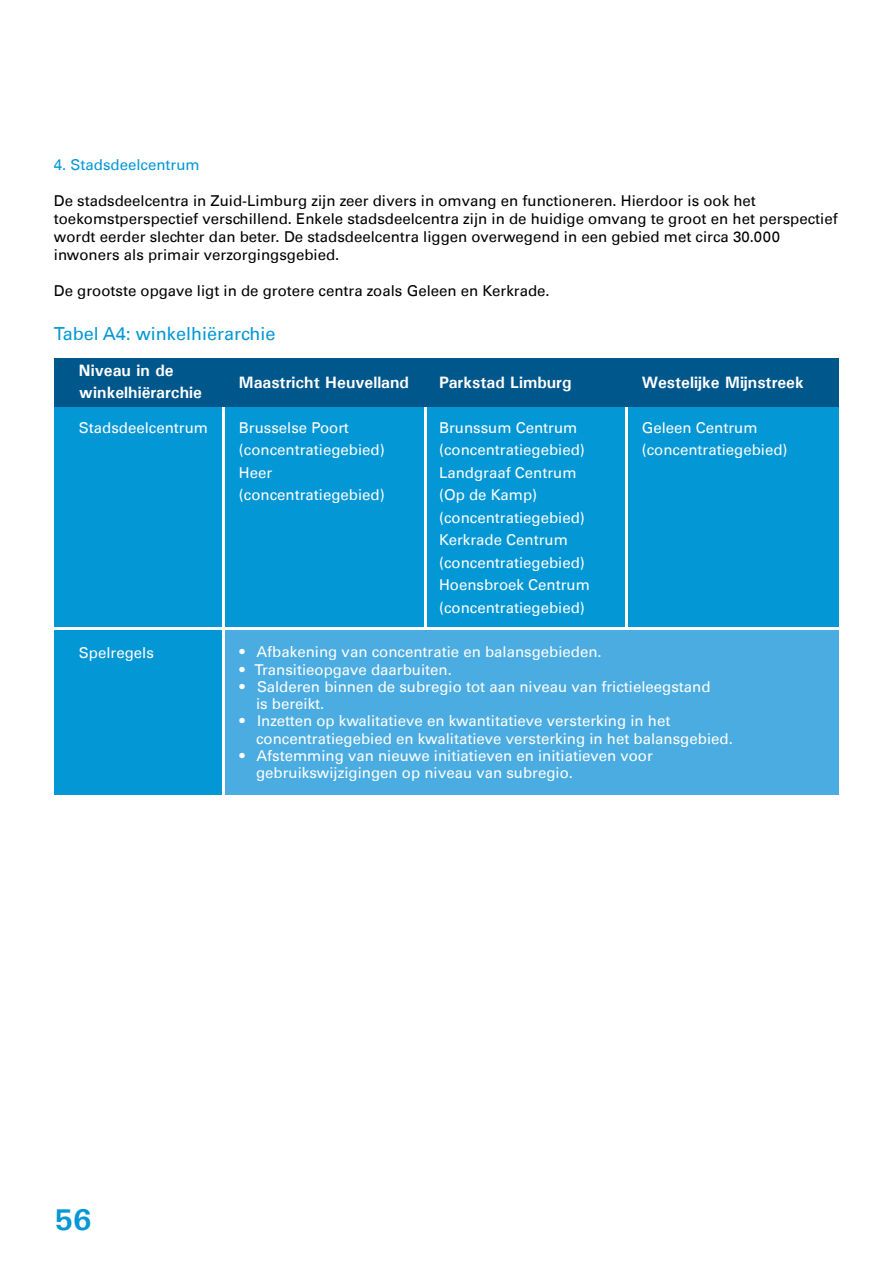
<style>
.page{position:relative;width:893px;height:1263px;background:#fff}
.page>*{position:absolute;margin:0;border:0;box-sizing:border-box;transform-origin:0 0}
.t1{font:700 30px "Univers";color:#0497d5}
.t2{font:18px "Univers LT Std";color:#0497d5}
.t3{font:700 16.5px/22.5px "Univers";color:#fff}
.t4{font:15px/22.5px "Univers LT Std";color:#fff}
.t5{font:15px/18px "Univers LT Std";color:#000}
.t6{font:15px "Univers LT Std";color:#0497d5}
.t7{font:700 9.6px "Univers";color:#fff}
</style>
<div class="page">
<div style="left:54px;top:383px;width:785px;height:411px;background:#0497d5"></div>
<div style="left:224px;top:627px;width:615px;height:167px;background:#4aace1"></div>
<hr style="left:54px;top:627px;width:785px;height:2px;background:#fff">
<hr style="left:424px;top:398px;width:3px;height:229px;background:#fff">
<hr style="left:223px;top:402px;width:2px;height:392px;background:#fff">
<hr style="left:626px;top:398px;width:2px;height:229px;background:#fff">
<div style="left:54px;top:358px;width:785px;height:49px;background:#00578c"></div>
<p class="t6" style="left:54px;top:156px;width:147px">4. Stadsdeelcentrum</p>
<p class="t5" style="left:54px;top:192px;width:785px">De stadsdeelcentra in Zuid-Limburg zijn zeer divers in omvang en functioneren. Hierdoor is ook het toekomstperspectief verschillend. Enkele stadsdeelcentra zijn in de huidige omvang te groot en het perspectief wordt eerder slechter dan beter. De stadsdeelcentra liggen overwegend in een gebied met circa 30.000 inwoners als primair verzorgingsgebied.</p>
<p class="t5" style="left:54px;top:282px;width:497px">De grootste opgave ligt in de grotere centra zoals Geleen en Kerkrade.</p>
<p class="t2" style="left:54px;top:322px;width:223px">Tabel A4: winkelhiërarchie</p>
<p class="t7" style="left:79px;top:362px;width:57px">Niveau in de</p>
<p class="t7" style="left:79px;top:385px;width:76px">winkel-hiërarchie</p>
<p class="t3" style="left:79px;top:359px;width:125px">Niveau in de winkelhiërarchie</p>
<p class="t3" style="left:239px;top:371px;width:172px">Maastricht Heuvelland</p>
<p class="t4" style="left:239px;top:416px;width:147px">Brusselse Poort (concentratiegebied)<br>Heer (concentratiegebied)</p>
<p class="t4" style="left:79px;top:416px;width:131px">Stadsdeelcentrum</p>
<p class="t3" style="left:439px;top:371px;width:134px">Parkstad Limburg</p>
<p class="t4" style="left:439px;top:416px;width:152px">Brunssum Centrum (concentratiegebied)<br>Landgraaf Centrum (Op de Kamp) (concentratiegebied)<br>Kerkrade Centrum (concentratiegebied)<br>Hoensbroek Centrum (concentratiegebied)</p>
<p class="t3" style="left:642px;top:371px;width:164px">Westelijke Mijnstreek</p>
<p class="t4" style="left:642px;top:416px;width:147px">Geleen Centrum (concentratiegebied)</p>
<p class="t4" style="left:79px;top:641px;width:77px">Spelregels</p>
<p class="t4" style="left:239px;top:641px;width:364px">• Afbakening van concentratie en balansgebieden.</p>
<p class="t4" style="left:239px;top:658px;width:214px">• Transitieopgave daarbuiten.</p>
<p class="t4" style="left:256px;top:678px;width:456px;line-height:17.2px;text-indent:-17px">• Salderen binnen de subregio tot aan niveau van frictieleegstand is bereikt.</p>
<p class="t4" style="left:256px;top:712px;width:478px;line-height:17.2px;text-indent:-17px">• Inzetten op kwalitatieve en kwantitatieve versterking in het concentratiegebied en kwalitatieve versterking in het balansgebied.</p>
<p class="t4" style="left:256px;top:747px;width:398px;line-height:17.2px;text-indent:-17px">• Afstemming van nieuwe initiatieven en initiatieven voor gebruikswijzigingen op niveau van subregio.</p>
<h1 class="t1" style="left:54px;top:1200px;width:39px">56</h1>
</div>
